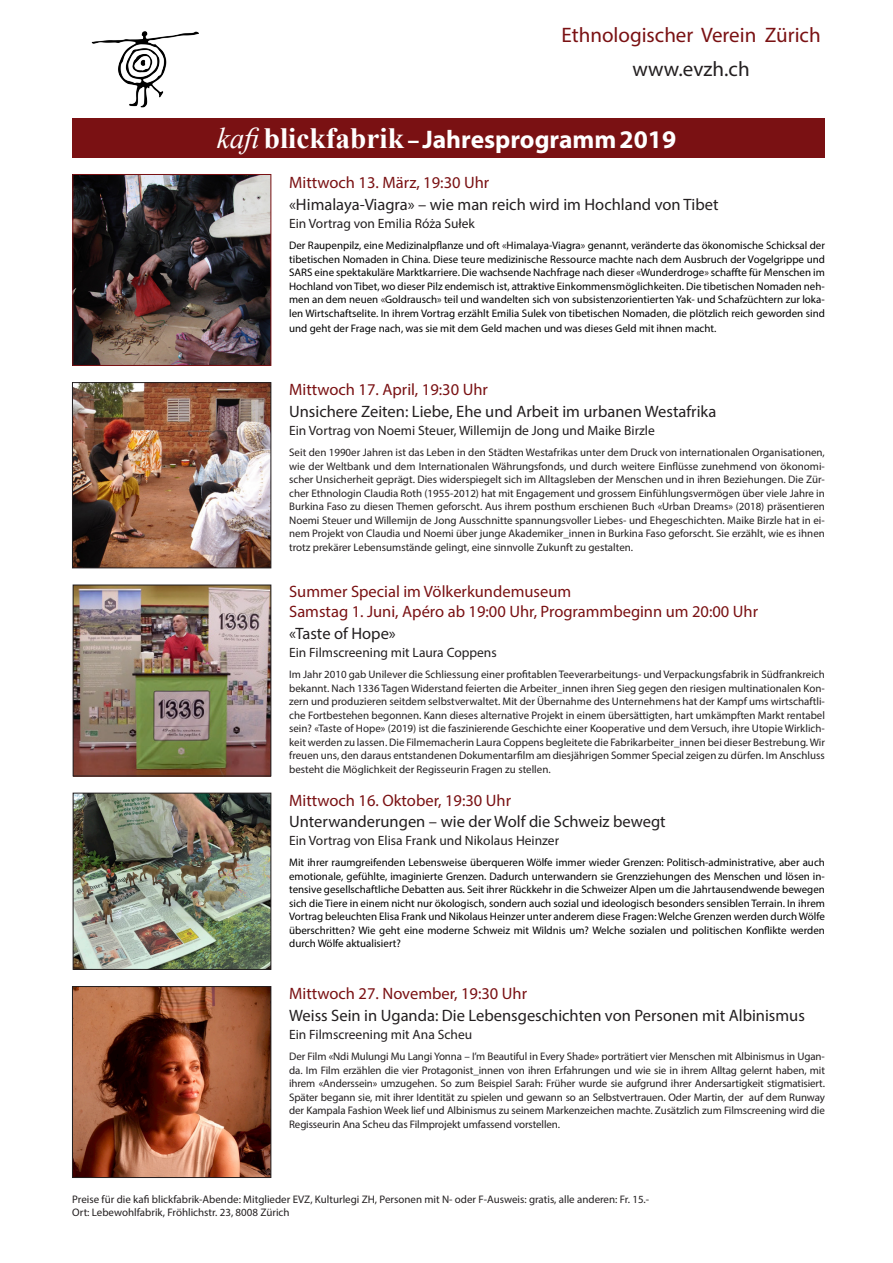
<style>
.page{position:relative;width:893px;height:1263px;background:#fff}
.page>*{position:absolute;margin:0;border:0;box-sizing:border-box;transform-origin:0 0}
.t1{font:700 25.5px "Myriad Pro";color:#fff}
.t2{font:21px "Myriad Pro";color:#7a1113}
.t3{font:21px "Myriad Pro";color:#231f20}
.t4{font:16.5px "Myriad Pro";color:#231f20}
.t5{font:16.5px/19.5px "Myriad Pro";color:#7a1113}
.t6{font:13.5px "Myriad Pro";color:#231f20}
.t7{font:10.95px/13.5px "Myriad Pro";color:#231f20;text-align:justify}
.t8{font:10.95px/13.5px "Myriad Pro";color:#000;text-align:justify}
.s1{font-family:"Times New Roman";font-weight:400;font-style:italic;font-size:29.4px}
.s2{font-family:"Times New Roman";font-size:29.4px}
.s3{font-size:24px}
.s4{color:#231f20}
</style>
<div class="page">
<div style="left:73px;top:118px;width:752px;height:40px;background:#7a1113"></div>
<img style="left:75px;top:176px;width:194px;height:188px">
<div style="left:73px;top:174px;width:198px;height:192px;border:1px solid #7a1113"></div>
<img style="left:74px;top:384px;width:195px;height:182px">
<div style="left:72px;top:382px;width:199px;height:186px;border:1px solid #231f20"></div>
<img style="left:75px;top:587px;width:194px;height:187px">
<div style="left:73px;top:585px;width:198px;height:191px;border:1px solid #231f20"></div>
<img style="left:75px;top:795px;width:194px;height:172px">
<div style="left:73px;top:793px;width:198px;height:176px;border:1px solid #231f20"></div>
<img style="left:74px;top:988px;width:195px;height:188px">
<div style="left:72px;top:986px;width:199px;height:192px;border:1px solid #231f20"></div>
<img style="left:91px;top:31px;width:107px;height:77px">
<p class="t2" style="left:561px;top:22px;width:261px">Ethnologischer Verein Zürich</p>
<p class="t3" style="left:633px;top:56px;width:119px">www.evzh.ch</p>
<p class="t1" style="left:217px;top:123px;width:461px"><span class="s1">kafi</span> <span class="s2">blickfabrik</span><span class="s3">–</span> Jahresprogramm 2019</p>
<p class="t5" style="left:289px;top:172px;width:202px">Mittwoch 13. März, 19:30 Uhr</p>
<p class="t4" style="left:289px;top:195px;width:431px">«Himalaya-Viagra» – wie man reich wird im Hochland von Tibet</p>
<p class="t6" style="left:289px;top:215px;width:187px">Ein Vortrag von Emilia Róża Sułek</p>
<p class="t8" style="left:289px;top:239px;width:537px">Der Raupenpilz, eine Medizinalpflanze und oft <span class="s4">«</span>Himalaya-Viagra<span class="s4">»</span> genannt, veränderte das ökonomische Schicksal der tibetischen Nomaden in China. Diese teure medizinische Ressource machte nach dem Ausbruch der Vogelgrippe und SARS eine spektakuläre Marktkarriere. Die wachsende Nachfrage nach dieser <span class="s4">«</span>Wunderdroge<span class="s4">»</span> schaffte für Menschen im Hochland von Tibet, wo dieser Pilz endemisch ist, attraktive Einkommensmöglichkeiten. Die tibetischen Nomaden neh&shy;men an dem neuen <span class="s4">«</span>Goldrausch<span class="s4">»</span> teil und wandelten sich von subsistenzorientierten Yak- und Schafzüchtern zur loka&shy;len Wirtschaftselite. In ihrem Vortrag erzählt Emilia Sulek von tibetischen Nomaden, die plötzlich reich geworden sind</p>
<p class="t8" style="left:289px;top:321px;width:429px">und geht der Frage nach, was sie mit dem Geld machen und was dieses Geld mit ihnen macht.</p>
<p class="t5" style="left:289px;top:379px;width:200px">Mittwoch 17. April, 19:30 Uhr</p>
<p class="t4" style="left:289px;top:402px;width:429px">Unsichere Zeiten: Liebe, Ehe und Arbeit im urbanen Westafrika</p>
<p class="t6" style="left:289px;top:422px;width:367px">Ein Vortrag von Noemi Steuer, Willemijn de Jong und Maike Birzle</p>
<p class="t7" style="left:289px;top:446px;width:537px">Seit den 1990er Jahren ist das Leben in den Städten Westafrikas unter dem Druck von internationalen Organisationen, wie der Weltbank und dem Internationalen Währungsfonds, und durch weitere Einflüsse zunehmend von ökonomi&shy;scher Unsicherheit geprägt. Dies widerspiegelt sich im Alltagsleben der Menschen und in ihren Beziehungen. Die Zür&shy;cher Ethnologin Claudia Roth (1955-2012) hat mit Engagement und grossem Einfühlungsvermögen über viele Jahre in Burkina Faso zu diesen Themen geforscht. Aus ihrem posthum erschienen Buch «Urban Dreams» (2018) präsentieren Noemi Steuer und Willemijn de Jong Ausschnitte spannungsvoller Liebes- und Ehegeschichten. Maike Birzle hat in ei&shy;nem Projekt von Claudia und Noemi über junge Akademiker_innen in Burkina Faso geforscht. Sie erzählt, wie es ihnen trotz prekärer Lebensumstände gelingt, eine sinnvolle Zukunft zu gestalten.</p>
<p class="t5" style="left:289px;top:582px;width:470px">Summer Special im Völkerkundemuseum<br>Samstag 1. Juni, Apéro ab 19:00 Uhr, Programmbeginn um 20:00 Uhr</p>
<p class="t4" style="left:289px;top:623px;width:108px">«Taste of Hope»</p>
<p class="t6" style="left:289px;top:644px;width:209px">Ein Filmscreening mit Laura Coppens</p>
<p class="t7" style="left:289px;top:668px;width:537px">Im Jahr 2010 gab Unilever die Schliessung einer profitablen Teeverarbeitungs- und Verpackungsfabrik in Südfrankreich bekannt. Nach 1336 Tagen Widerstand feierten die Arbeiter_innen ihren Sieg gegen den riesigen multinationalen Kon&shy;zern und produzieren seitdem selbstverwaltet. Mit der Übernahme des Unternehmens hat der Kampf ums wirtschaftli&shy;che Fortbestehen begonnen. Kann dieses alternative Projekt in einem übersättigten, hart umkämpften Markt rentabel sein? «Taste of Hope» (2019) ist die faszinierende Geschichte einer Kooperative und dem Versuch, ihre Utopie Wirklich&shy;keit werden zu lassen. Die Filmemacherin Laura Coppens begleitete die Fabrikarbeiter_innen bei dieser Bestrebung. Wir freuen uns, den daraus entstandenen Dokumentarfilm am diesjährigen Sommer Special zeigen zu dürfen. Im Anschluss besteht die Möglichkeit der Regisseurin Fragen zu stellen.</p>
<p class="t5" style="left:289px;top:791px;width:223px">Mittwoch 16. Oktober, 19:30 Uhr</p>
<p class="t4" style="left:289px;top:812px;width:378px">Unterwanderungen – wie der Wolf die Schweiz bewegt</p>
<p class="t6" style="left:289px;top:832px;width:271px">Ein Vortrag von Elisa Frank und Nikolaus Heinzer</p>
<p class="t8" style="left:289px;top:856px;width:537px">Mit ihrer raumgreifenden Lebensweise überqueren Wölfe immer wieder Grenzen: Politisch-administrative, aber auch emotionale, gefühlte, imaginierte Grenzen. Dadurch unterwandern sie Grenzziehungen des Menschen und lösen in&shy;tensive gesellschaftliche Debatten aus. Seit ihrer Rückkehr in die Schweizer Alpen um die Jahrtausendwende bewegen sich die Tiere in einem nicht nur ökologisch, sondern auch sozial und ideologisch besonders sensiblen Terrain. In ihrem Vortrag beleuchten Elisa Frank und Nikolaus Heinzer unter anderem diese Fragen: Welche Grenzen werden durch Wölfe überschritten? Wie geht eine moderne Schweiz mit Wildnis um? Welche sozialen und politischen Konflikte werden durch Wölfe aktualisiert?</p>
<p class="t5" style="left:289px;top:983px;width:240px">Mittwoch 27. November, 19:30 Uhr</p>
<p class="t4" style="left:289px;top:1005px;width:517px">Weiss Sein in Uganda: Die Lebensgeschichten von Personen mit Albinismus</p>
<p class="t6" style="left:289px;top:1026px;width:185px">Ein Filmscreening mit Ana Scheu</p>
<p class="t7" style="left:289px;top:1050px;width:537px">Der Film «Ndi Mulungi Mu Langi Yonna – I’m Beautiful in Every Shade» porträtiert vier Menschen mit Albinismus in Ugan&shy;da. Im Film erzählen die vier Protagonist_innen von ihren Erfahrungen und wie sie in ihrem Alltag gelernt haben, mit ihrem «Anderssein» umzugehen. So zum Beispiel Sarah: Früher wurde sie aufgrund ihrer Andersartigkeit stigmatisiert.<br>Später begann sie, mit ihrer Identität zu spielen und gewann so an Selbstvertrauen. Oder Martin, der auf dem Runway der Kampala Fashion Week lief und Albinismus zu seinem Markenzeichen machte. Zusätzlich zum Filmscreening wird die Regisseurin Ana Scheu das Filmprojekt umfassend vorstellen.</p>
<p class="t7" style="left:72px;top:1192px;width:578px">Preise für die kafi blickfabrik-Abende: Mitglieder EVZ, Kulturlegi ZH, Personen mit N- oder F-Ausweis: gratis, alle anderen: Fr. 15.-<br>Ort: Lebewohlfabrik, Fröhlichstr. 23, 8008 Zürich</p>
</div>
